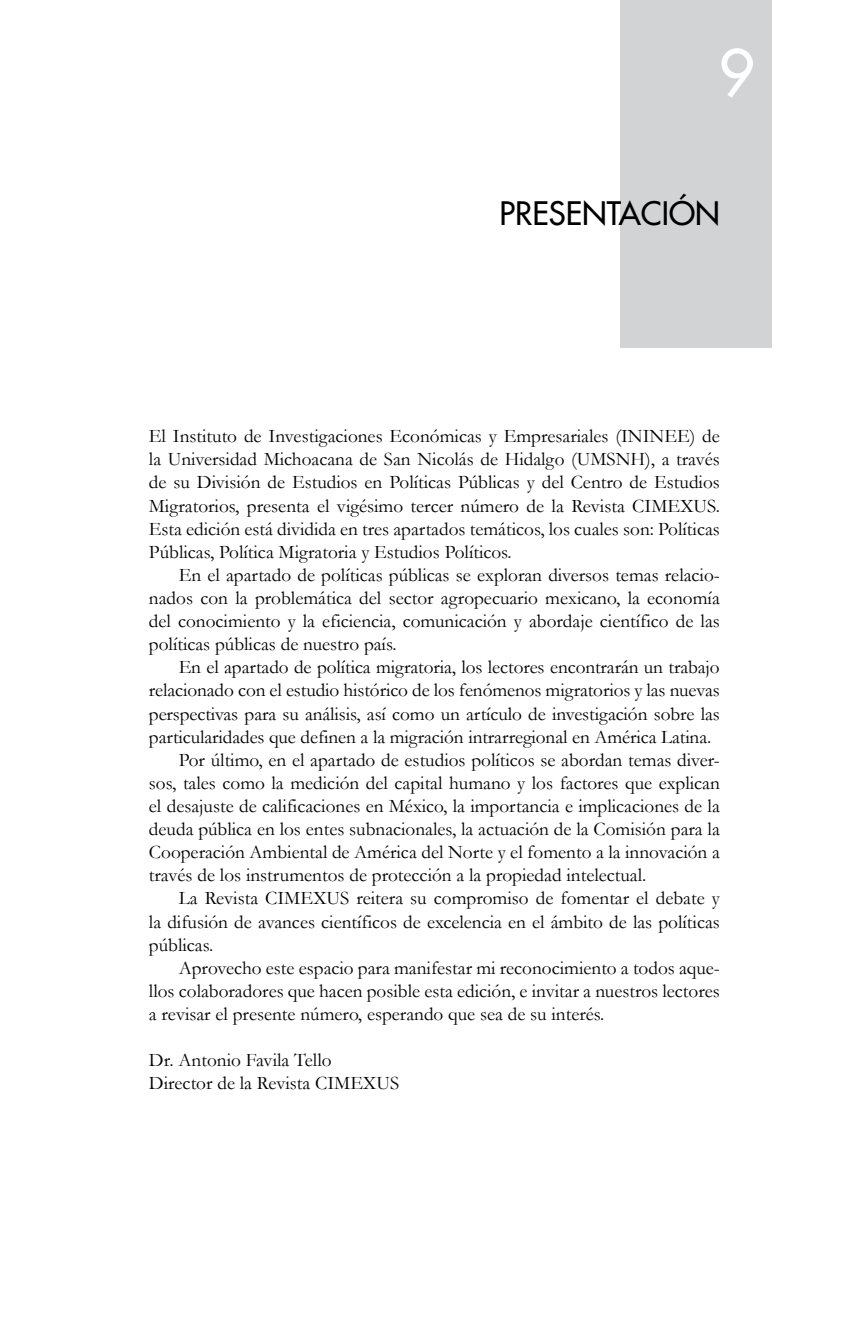
<style>
.page{position:relative;width:844px;height:1340px;background:#fff}
.page>*{position:absolute;margin:0;border:0;box-sizing:border-box;transform-origin:0 0}
.t1{font:500 63px "Futura Std";color:#fff}
.t2{font:500 31.5px "Futura Std";color:#000}
.t3{font:19.25px/23.1px "Garamond";color:#000;text-align:justify}
</style>
<div class="page">
<div style="left:620px;top:0;width:151px;height:347px;background:#d1d3d4"></div>
<h1 class="t1" style="left:718px;top:34px;width:38px">9</h1>
<h2 class="t2" style="left:499px;top:193px;width:222px">PRESENTACIÓN</h2>
<p class="t3" style="left:149px;top:424px;width:572px">El Instituto de Investigaciones Económicas y Empresariales (ININEE) de la Universidad Michoacana de San Nicolás de Hidalgo (UMSNH), a través de su División de Estudios en Políticas Públicas y del Centro de Estudios Migratorios, presenta el vigésimo tercer número de la Revista CIMEXUS.<br>Esta edición está dividida en tres apartados temáticos, los cuales son: Políticas Públicas, Política Migratoria y Estudios Políticos.</p>
<p class="t3" style="left:149px;top:563px;width:572px;text-indent:30px">En el apartado de políticas públicas se exploran diversos temas relacio&shy;nados con la problemática del sector agropecuario mexicano, la economía del conocimiento y la eficiencia, comunicación y abordaje científico de las políticas públicas de nuestro país.</p>
<p class="t3" style="left:179px;top:655px;width:542px">En el apartado de política migratoria, los lectores encontrarán un trabajo</p>
<p class="t3" style="left:149px;top:678px;width:572px">relacionado con el estudio histórico de los fenómenos migratorios y las nuevas</p>
<p class="t3" style="left:149px;top:701px;width:572px">perspectivas para su análisis, así como un artículo de investigación sobre las</p>
<p class="t3" style="left:149px;top:724px;width:563px">particularidades que definen a la migración intrarregional en América Latina.</p>
<p class="t3" style="left:179px;top:747px;width:542px">Por último, en el apartado de estudios políticos se abordan temas diver-</p>
<p class="t3" style="left:149px;top:770px;width:572px">sos, tales como la medición del capital humano y los factores que explican</p>
<p class="t3" style="left:149px;top:794px;width:572px">el desajuste de calificaciones en México, la importancia e implicaciones de la</p>
<p class="t3" style="left:149px;top:817px;width:572px">deuda pública en los entes subnacionales, la actuación de la Comisión para la</p>
<p class="t3" style="left:149px;top:840px;width:572px">Cooperación Ambiental de América del Norte y el fomento a la innovación a</p>
<p class="t3" style="left:149px;top:863px;width:499px">través de los instrumentos de protección a la propiedad intelectual.</p>
<p class="t3" style="left:179px;top:886px;width:542px">La Revista CIMEXUS reitera su compromiso de fomentar el debate y</p>
<p class="t3" style="left:149px;top:909px;width:572px">la difusión de avances científicos de excelencia en el ámbito de las políticas</p>
<p class="t3" style="left:149px;top:932px;width:66px">públicas.</p>
<p class="t3" style="left:179px;top:955px;width:542px">Aprovecho este espacio para manifestar mi reconocimiento a todos aque-</p>
<p class="t3" style="left:149px;top:978px;width:572px">llos colaboradores que hacen posible esta edición, e invitar a nuestros lectores</p>
<p class="t3" style="left:149px;top:1001px;width:456px">a revisar el presente número, esperando que sea de su interés.</p>
<p class="t3" style="left:149px;top:1048px;width:252px">Dr. Antonio Favila Tello<br>Director de la Revista CIMEXUS</p>
</div>
